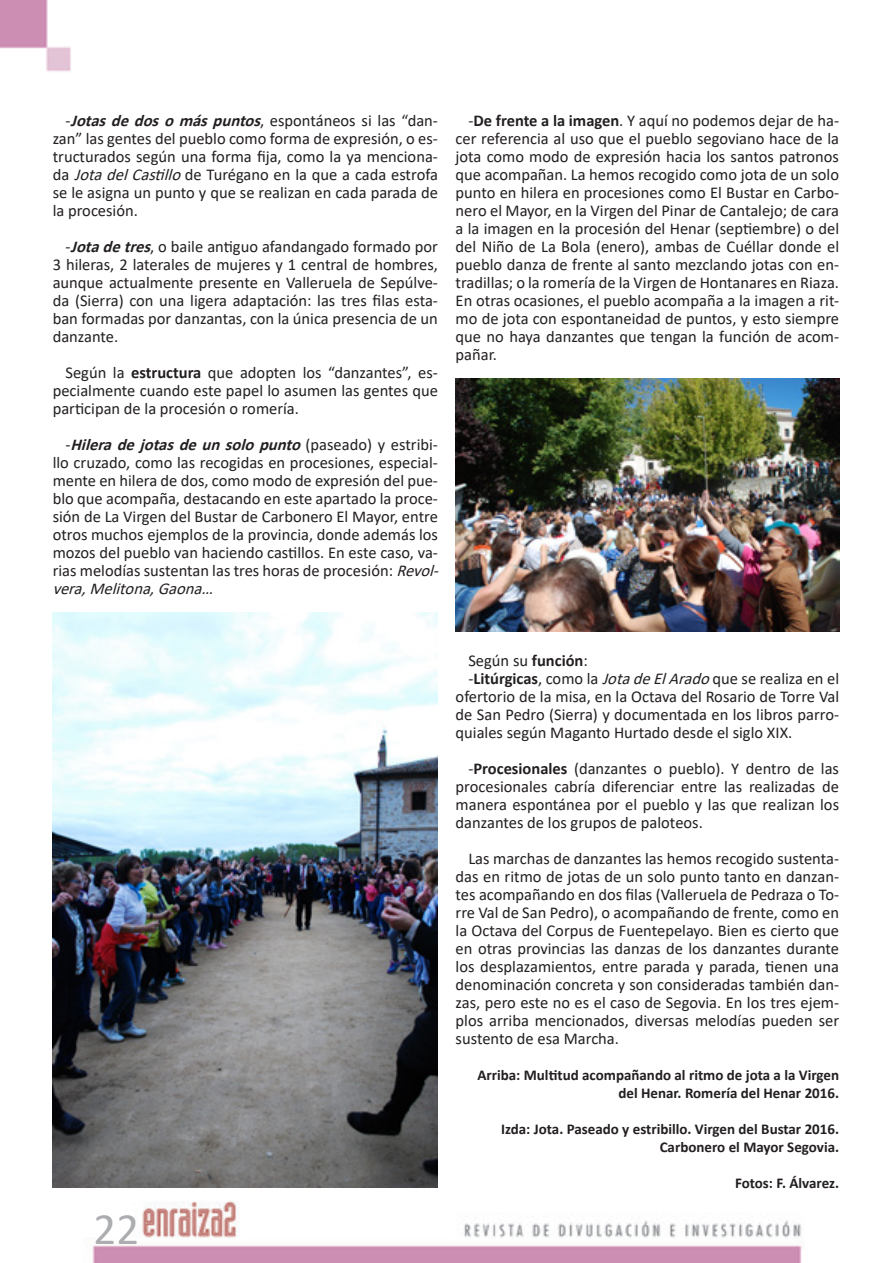
<style>
.page{position:relative;width:893px;height:1263px;background:#fff}
.page>*{position:absolute;margin:0;border:0;box-sizing:border-box;transform-origin:0 0}
.t1{font:45px "Calibri";color:#acadb1}
.TEXTO{font:16.5px/18px "Calibri";color:#231f20;text-align:justify}
.TEXTO-2{font:700 15px/18px "Calibri";color:#231f20;text-align:right}
.s1{font-weight:700;font-style:italic}
.s2{font-style:italic}
.s3{font-weight:700}
</style>
<div class="page">
<img style="left:53px;top:612px;width:385px;height:575px">
<img style="left:456px;top:378px;width:383px;height:253px">
<img style="left:0;top:0;width:71px;height:72px">
<img style="left:90px;top:1201px;width:713px;height:62px">
<p class="TEXTO" style="left:53px;top:111px;width:387px;text-indent:13px">-<span class="s1">Jotasdedosomáspuntos</span>, espontáneos si las “dan&shy;zan” las gentes del pueblo como forma de expresión, o es&shy;tructurados según una forma fija, como la ya menciona&shy;da <span class="s2">JotadelCastillo</span>de Turégano en la que a cada estrofa se le asigna un punto y que se realizan en cada parada de la procesión.</p>
<p class="TEXTO" style="left:53px;top:237px;width:387px;text-indent:13px">-<span class="s1">Jotadetres</span>, o baile antiguo afandangado formado por 3 hileras, 2 laterales de mujeres y 1 central de hombres, aunque actualmente presente en Valleruela de Sepúlve&shy;da (Sierra) con una ligera adaptación: las tres filas esta&shy;ban formadas por danzantas, con la única presencia de un danzante.</p>
<p class="TEXTO" style="left:53px;top:363px;width:387px;text-indent:13px">Según la <span class="s3">estructura</span> que adopten los “danzantes”, es&shy;pecialmente cuando este papel lo asumen las gentes que participan de la procesión o romería.</p>
<p class="TEXTO" style="left:53px;top:435px;width:393px;text-align:left;text-indent:13px">- <span class="s1">Hileradejotasdeunsolopunto</span>( p a s e a d o ) y e s t r i b i - llo cruzado, como las recogidas en procesiones, especial&shy;mente en hilera de dos, como modo de expresión del pue&shy;blo que acompaña, destacando en este apartado la proce&shy;sión de La Virgen del Bustar de Carbonero El Mayor, entre otros muchos ejemplos de la provincia, donde además los mozos del pueblo van haciendo castillos. En este caso, va&shy;rias melodías sustentan las tres horas de procesión: <span class="s2">Revol&shy;vera,Melitona,Gaona…</span></p>
<p class="TEXTO" style="left:456px;top:111px;width:385px;text-indent:13px">-<span class="s3">De frente a la imagen</span>. Y aquí no podemos dejar de ha&shy;cer referencia al uso que el pueblo segoviano hace de la jota como modo de expresión hacia los santos patronos que acompañan. La hemos recogido como jota de un solo punto en hilera en procesiones como El Bustar en Carbo&shy;nero el Mayor, en la Virgen del Pinar de Cantalejo; de cara a la imagen en la procesión del Henar (septiembre) o del del Niño de La Bola (enero), ambas de Cuéllar donde el pueblo danza de frente al santo mezclando jotas con en&shy;tradillas; o la romería de la Virgen de Hontanares en Riaza.<br>En otras ocasiones, el pueblo acompaña a la imagen a rit&shy;mo de jota con espontaneidad de puntos, y esto siempre que no haya danzantes que tengan la función de acom&shy;pañar.</p>
<p class="t1" style="left:94px;top:1198px;width:47px">22</p>
<p class="TEXTO" style="left:468px;top:651px;width:121px">Según su <span class="s3">función</span>:</p>
<p class="TEXTO" style="left:456px;top:669px;width:385px;text-indent:13px">-<span class="s3">Litúrgicas</span>, como la <span class="s2">JotadeElArado</span>que se realiza en el ofertorio de la misa, en la Octava del Rosario de Torre Val de San Pedro (Sierra) y documentada en los libros parro&shy;quiales según Maganto Hurtado desde el siglo XIX.</p>
<p class="TEXTO" style="left:456px;top:759px;width:385px;text-indent:13px">-<span class="s3">Procesionales</span> (danzantes o pueblo). Y dentro de las procesionales cabría diferenciar entre las realizadas de manera espontánea por el pueblo y las que realizan los danzantes de los grupos de paloteos.</p>
<p class="TEXTO" style="left:456px;top:849px;width:385px;text-indent:13px">Las marchas de danzantes las hemos recogido sustenta&shy;das en ritmo de jotas de un solo punto tanto en danzan&shy;tes acompañando en dos filas (Valleruela de Pedraza o To&shy;rre Val de San Pedro), o acompañando de frente, como en la Octava del Corpus de Fuentepelayo. Bien es cierto que en otras provincias las danzas de los danzantes durante los desplazamientos, entre parada y parada, tienen una denominación concreta y son consideradas también dan&shy;zas, pero este no es el caso de Segovia. En los tres ejem&shy;plos arriba mencionados, diversas melodías pueden ser sustento de esa Marcha.</p>
<p class="TEXTO-2" style="left:477px;top:1066px;width:363px">Arriba: Multitud acompañando al ritmo de jota a la Virgen del Henar. Romería del Henar 2016.</p>
<p class="TEXTO-2" style="left:501px;top:1120px;width:339px">Izda: Jota. Paseado y estribillo. Virgen del Bustar 2016.</p>
<p class="TEXTO-2" style="left:660px;top:1138px;width:181px">Carbonero el Mayor Segovia.</p>
<p class="TEXTO-2" style="left:735px;top:1174px;width:106px">Fotos: F. Álvarez.</p>
</div>
